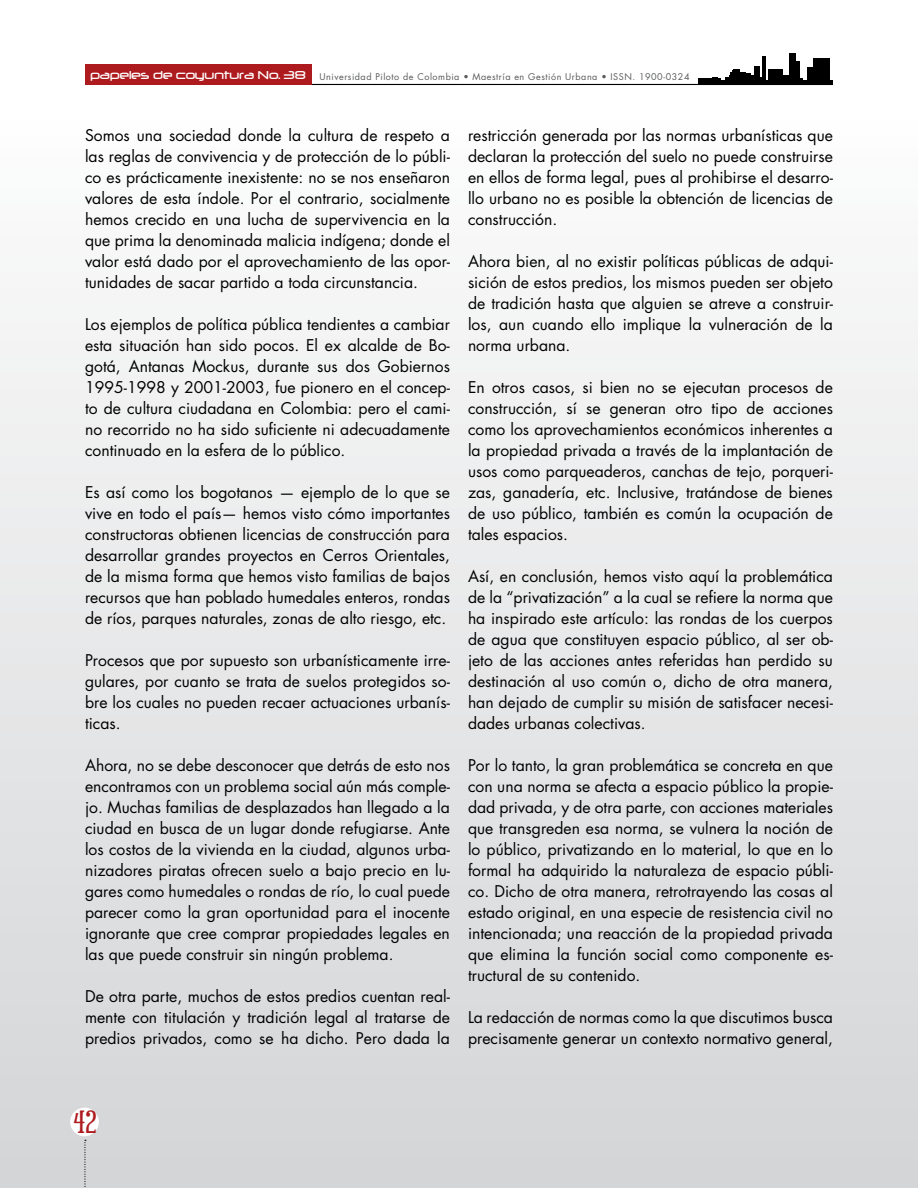
<style>
.page{position:relative;width:918px;height:1188px;background:#fff}
.page>*{position:absolute;margin:0;border:0;box-sizing:border-box;transform-origin:0 0}
.t1{font:30px "Euphorigenic";color:#ae1b1f}
.t2{font:15.75px/21px "Futura Std";color:#000;text-align:justify}
.t3{font:13.5px "Neuropol";color:#fff}
.t4{font:9px "Futura Std";letter-spacing:.06em;color:#58595b}
</style>
<div class="page">
<div style="left:0;top:0;width:918px;height:1188px;background:linear-gradient(to bottom,#fff,#d3d4d6)"></div>
<div style="left:85px;top:65px;width:226px;height:20px;background:#ae1b1f"></div>
<hr style="left:312px;top:84px;width:521px;height:1px;background:#000">
<div style="left:70px;top:1108px;width:29px;height:28px;background:#fff;border-radius:50%"></div>
<svg style="left:84px;top:1140px;width:2px;height:48px"></svg>
<div style="left:699px;top:80px;width:134px;height:5px;background:#000"></div>
<div style="left:814px;top:58px;width:16px;height:27px;background:#000"></div>
<div style="left:808px;top:67px;width:6px;height:18px;background:#000"></div>
<div style="left:789px;top:53px;width:6px;height:32px;background:#000"></div>
<div style="left:794px;top:61px;width:6px;height:24px;background:#000"></div>
<div style="left:781px;top:76px;width:9px;height:9px;background:#000"></div>
<div style="left:769px;top:69px;width:14px;height:16px;background:#000"></div>
<hr style="left:762px;top:57px;width:3px;height:28px;background:#000">
<div style="left:754px;top:66px;width:5px;height:19px;background:#000"></div>
<div style="left:745px;top:76px;width:9px;height:9px;background:#000"></div>
<div style="left:743px;top:74px;width:8px;height:11px;background:#000"></div>
<div style="left:738px;top:72px;width:8px;height:13px;background:#000"></div>
<div style="left:733px;top:69px;width:7px;height:16px;background:#000"></div>
<hr style="left:732px;top:71px;width:3px;height:14px;background:#000">
<svg style="left:716px;top:73px;width:16px;height:7px"></svg>
<div style="left:712px;top:77px;width:6px;height:8px;background:#000"></div>
<div style="left:699px;top:79px;width:13px;height:6px;background:#000"></div>
<p class="t3" style="left:90px;top:68px;width:217px">papeles de coyuntura No. 38</p>
<p class="t4" style="left:320px;top:71px;width:372px">Universidad Piloto de Colombia • Maestría en Gestión Urbana • ISSN. 1900-0324</p>
<p class="t2" style="left:85px;top:125px;width:367px">Somos una sociedad donde la cultura de respeto a las reglas de convivencia y de protección de lo públi&shy;co es prácticamente inexistente: no se nos enseñaron valores de esta índole. Por el contrario, socialmente hemos crecido en una lucha de supervivencia en la que prima la denominada malicia indígena; donde el valor está dado por el aprovechamiento de las opor&shy;tunidades de sacar partido a toda circunstancia.</p>
<p class="t2" style="left:85px;top:314px;width:366px">Los ejemplos de política pública tendientes a cambiar esta situación han sido pocos. El ex alcalde de Bo&shy;gotá, Antanas Mockus, durante sus dos Gobiernos 1995-1998 y 2001-2003, fue pionero en el concep&shy;to de cultura ciudadana en Colombia: pero el cami&shy;no recorrido no ha sido suficiente ni adecuadamente continuado en la esfera de lo público.</p>
<p class="t2" style="left:85px;top:482px;width:366px">Es así como los bogotanos — ejemplo de lo que se vive en todo el país— hemos visto cómo importantes constructoras obtienen licencias de construcción para desarrollar grandes proyectos en Cerros Orientales, de la misma forma que hemos visto familias de bajos recursos que han poblado humedales enteros, rondas de ríos, parques naturales, zonas de alto riesgo, etc.</p>
<p class="t2" style="left:85px;top:650px;width:366px">Procesos que por supuesto son urbanísticamente irre&shy;gulares, por cuanto se trata de suelos protegidos so&shy;bre los cuales no pueden recaer actuaciones urbanís&shy;ticas.</p>
<p class="t2" style="left:85px;top:755px;width:367px">Ahora, no se debe desconocer que detrás de esto nos encontramos con un problema social aún más comple&shy;jo. Muchas familias de desplazados han llegado a la ciudad en busca de un lugar donde refugiarse. Ante los costos de la vivienda en la ciudad, algunos urba&shy;nizadores piratas ofrecen suelo a bajo precio en lu&shy;gares como humedales o rondas de río, lo cual puede parecer como la gran oportunidad para el inocente ignorante que cree comprar propiedades legales en las que puede construir sin ningún problema.</p>
<p class="t2" style="left:85px;top:986px;width:366px">De otra parte, muchos de estos predios cuentan real&shy;mente con titulación y tradición legal al tratarse de predios privados, como se ha dicho. Pero dada la</p>
<p class="t2" style="left:468px;top:125px;width:367px">restricción generada por las normas urbanísticas que declaran la protección del suelo no puede construirse en ellos de forma legal, pues al prohibirse el desarro&shy;llo urbano no es posible la obtención de licencias de construcción.</p>
<p class="t2" style="left:468px;top:251px;width:366px">Ahora bien, al no existir políticas públicas de adqui&shy;sición de estos predios, los mismos pueden ser objeto de tradición hasta que alguien se atreve a construir&shy;los, aun cuando ello implique la vulneración de la norma urbana.</p>
<p class="t2" style="left:468px;top:377px;width:366px">En otros casos, si bien no se ejecutan procesos de construcción, sí se generan otro tipo de acciones como los aprovechamientos económicos inherentes a la propiedad privada a través de la implantación de usos como parqueaderos, canchas de tejo, porqueri&shy;zas, ganadería, etc. Inclusive, tratándose de bienes de uso público, también es común la ocupación de tales espacios.</p>
<p class="t2" style="left:468px;top:566px;width:367px">Así, en conclusión, hemos visto aquí la problemática de la “privatización” a la cual se refiere la norma que ha inspirado este artículo: las rondas de los cuerpos de agua que constituyen espacio público, al ser ob&shy;jeto de las acciones antes referidas han perdido su destinación al uso común o, dicho de otra manera, han dejado de cumplir su misión de satisfacer necesi&shy;dades urbanas colectivas.</p>
<p class="t2" style="left:468px;top:754px;width:367px">Por lo tanto, la gran problemática se concreta en que con una norma se afecta a espacio público la propie&shy;dad privada, y de otra parte, con acciones materiales que transgreden esa norma, se vulnera la noción de lo público, privatizando en lo material, lo que en lo formal ha adquirido la naturaleza de espacio públi&shy;co. Dicho de otra manera, retrotrayendo las cosas al estado original, en una especie de resistencia civil no intencionada; una reacción de la propiedad privada que elimina la función social como componente es&shy;tructural de su contenido.</p>
<p class="t2" style="left:468px;top:1006px;width:366px">La redacción de normas como la que discutimos busca precisamente generar un contexto normativo general,</p>
<h1 class="t1" style="left:74px;top:1104px;width:24px">42</h1>
</div>
